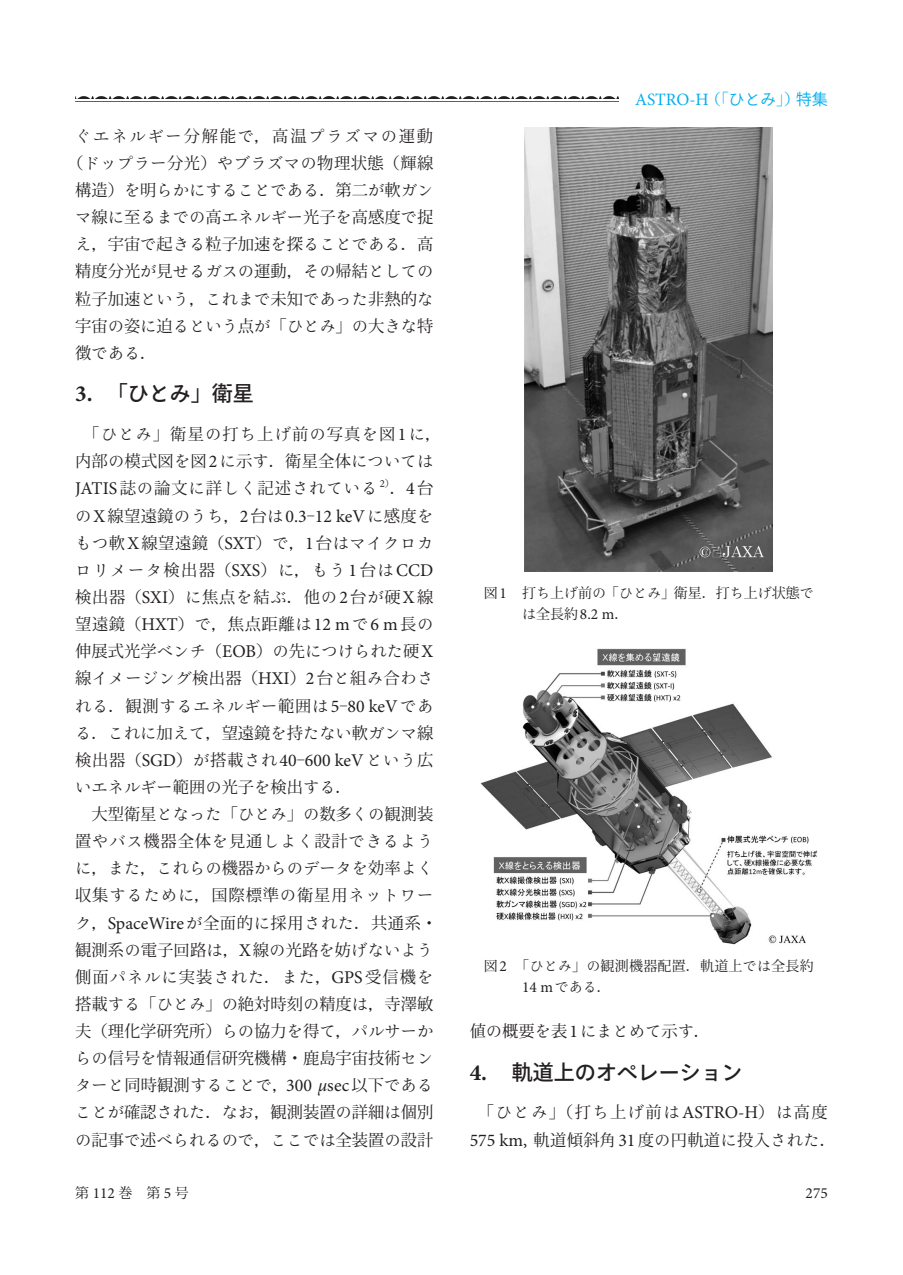
<style>
.page{position:relative;width:903px;height:1275px;background:#fff}
.page>*{position:absolute;margin:0;border:0;box-sizing:border-box;transform-origin:0 0}
.t1{font:500 21px "Ryo Gothic Plus N";color:#231f20}
.t2{font:500 21px "Koz Go Pro";color:#231f20}
.t3{font:17.85px "Minion Pro";color:#231f20}
.t4{font:17.32px "Minion Pro";letter-spacing:-.005em;color:#00aeef}
.t5{font:16.28px/27.1px "Ryo Text Plus N";color:#231f20;text-align:justify}
.t6{font:16.28px/27.1px "Koz Min Pro";letter-spacing:.01em;color:#231f20;text-align:center}
.t7{font:16.28px/27.1px "Ryo Text Plus N";letter-spacing:.035em;color:#231f20}
.t8{font:16.28px/27.1px "Koz Min Pro";letter-spacing:.035em;color:#231f20}
.t9{font:16.28px "Ryo Text Plus N";letter-spacing:.06em;color:#231f20}
.t10{font:16.28px "Ryo Text Plus N";letter-spacing:.11em;color:#231f20}
.t11{font:15.4px "Minion Pro";color:#231f20}
.t12{font:14px/21px "Koz Min Pro";letter-spacing:.015em;color:#231f20}
.t13{font:10.67px "Minion Pro";color:#231f20}
.s1{font-family:"Koz Min Pro"}
.s2{font-family:"Ryo Text Plus N"}
.s3{font-family:"Minion Pro";font-weight:700;font-size:23.1px}
.s4{font-family:"Ryo Gothic Plus N"}
.s5{font-family:"Minion Pro";font-size:17.85px}
.s6{font-family:"Koz Min Pro";font-size:9.8px}
.s7{font-family:"Ryo Text Plus N";font-size:16.28px}
.s8{font-family:"Koz Min Pro";font-size:16.28px}
.s9{font-family:"Minion Pro";font-style:italic;font-size:17.85px}
.s10{font-family:"Koz Min Pro";font-size:15.75px}
.s11{font-family:"Ryo Gothic Plus N";font-size:15.75px}
.s12{font-family:"Koz Go Pro";font-size:15.75px}
.s13{font-family:"Minion Pro";font-size:15.4px}
.s14{font-family:"Ryo Text Plus N";font-size:14px}
.s15{font-family:"Koz Min Pro";font-size:14px}
.s16{font-family:"Koz Go Pro"}
</style>
<div class="page">
<img style="left:525px;top:127px;width:248px;height:444px">
<img style="left:480px;top:649px;width:337px;height:296px">
<img style="left:75px;top:97px;width:544px;height:2px">
<p class="t10" style="left:75px;top:126px;width:360px">ぐエネルギー<span class="s1">分解能</span>で<span class="s1">，高温</span>プラズマの<span class="s1">運動</span></p>
<p class="t6" style="left:67px;top:149px;width:368px">（<span class="s2">ドップラー</span>分光）<span class="s2">やブラズマの</span>物理状態（輝線</p>
<p class="t5" style="left:75px;top:177px;width:360px"><span class="s1">構造）</span>を<span class="s1">明</span>らかにすることである<span class="s1">．第二</span>が<span class="s1">軟</span>ガンマ<span class="s1">線</span>に<span class="s1">至</span>るまでの<span class="s1">高</span>エネルギー<span class="s1">光子</span>を<span class="s1">高感度</span>で<span class="s1">捉</span>え<span class="s1">，宇宙</span>で<span class="s1">起</span>きる<span class="s1">粒子加速</span>を<span class="s1">探</span>ることである<span class="s1">．高精度分光</span>が<span class="s1">見</span>せるガスの<span class="s1">運動，</span>その<span class="s1">帰結</span>としての<span class="s1">粒子加速</span>という<span class="s1">，</span>これまで<span class="s1">未知</span>であった<span class="s1">非熱的</span>な<span class="s1">宇宙</span>の<span class="s1">姿</span>に<span class="s1">迫</span>るという<span class="s1">点</span>が<span class="s1">「</span>ひとみ<span class="s1">」</span>の<span class="s1">大</span>きな<span class="s1">特徴</span>である<span class="s1">．</span></p>
<p class="t2" style="left:75px;top:380px;width:180px"><span class="s3">3.</span> 「<span class="s4">ひとみ</span>」衛星</p>
<p class="t6" style="left:75px;top:420px;width:368px">「<span class="s2">ひとみ</span>」衛星<span class="s2">の</span>打<span class="s2">ち</span>上<span class="s2">げ</span>前<span class="s2">の</span>写真<span class="s2">を</span>図<span class="s5">1</span><span class="s2">に</span>，内部<span class="s2">の</span>模式図<span class="s2">を</span>図<span class="s5">2</span><span class="s2">に</span>示<span class="s2">す</span>．衛星全体<span class="s2">については</span></p>
<p class="t5" style="left:75px;top:475px;width:304px"><span class="s5">JATIS</span><span class="s1">誌</span>の<span class="s1">論文</span>に<span class="s1">詳</span>しく<span class="s1">記述</span>されている</p>
<p class="t13" style="left:380px;top:477px;width:16px">2<span class="s6">）</span></p>
<p class="t6" style="left:390px;top:474px;width:45px">．<span class="s5">4</span>台</p>
<p class="t3" style="left:75px;top:504px;width:360px"><span class="s7">の</span>X<span class="s8">線望遠鏡</span><span class="s7">のうち</span><span class="s8">，</span>2<span class="s8">台</span><span class="s7">は</span>0.3<span class="s8">‒</span>12 keV<span class="s7">に</span><span class="s8">感度</span><span class="s7">を</span></p>
<p class="t7" style="left:75px;top:529px;width:360px">もつ<span class="s1">軟</span><span class="s5">X</span><span class="s1">線望遠鏡（</span><span class="s5">SXT</span><span class="s1">）</span>で<span class="s1">，</span><span class="s5">1</span><span class="s1">台</span>はマイクロカロリメータ<span class="s1">検出器（</span><span class="s5">SXS</span><span class="s1">）</span>に<span class="s1">，</span>もう<span class="s5">1</span><span class="s1">台</span>は<span class="s5">CCD</span></p>
<p class="t8" style="left:75px;top:583px;width:360px">検出器（<span class="s5">SXI</span>）<span class="s2">に</span>焦点<span class="s2">を</span>結<span class="s2">ぶ</span>．他<span class="s2">の</span><span class="s5">2</span>台<span class="s2">が</span>硬<span class="s5">X</span>線望遠鏡（<span class="s5">HXT</span>）<span class="s2">で</span>，焦点距離<span class="s2">は</span><span class="s5">12 m</span><span class="s2">で</span><span class="s5">6 m</span>長<span class="s2">の</span></p>
<p class="t5" style="left:75px;top:638px;width:360px"><span class="s1">伸展式光学</span>ベンチ<span class="s1">（</span><span class="s5">EOB</span><span class="s1">）</span>の<span class="s1">先</span>につけられた<span class="s1">硬</span><span class="s5">X</span><span class="s1">線</span>イメージング<span class="s1">検出器（</span><span class="s5">HXI</span><span class="s1">）</span><span class="s5">2</span><span class="s1">台</span>と<span class="s1">組</span>み<span class="s1">合</span>わされる<span class="s1">．観測</span>するエネルギー<span class="s1">範囲</span>は<span class="s5">5</span><span class="s1">‒</span><span class="s5">80 keV</span>である<span class="s1">．</span>これに<span class="s1">加</span>えて<span class="s1">，望遠鏡</span>を<span class="s1">持</span>たない<span class="s1">軟</span>ガンマ<span class="s1">線</span></p>
<p class="t3" style="left:75px;top:748px;width:360px"><span class="s8">検出器（</span>SGD<span class="s8">）</span><span class="s7">が</span><span class="s8">搭載</span><span class="s7">され</span>40<span class="s8">‒</span>600 keV<span class="s7">という</span><span class="s8">広</span></p>
<p class="t5" style="left:75px;top:773px;width:278px">いエネルギー<span class="s1">範囲</span>の<span class="s1">光子</span>を<span class="s1">検出</span>する<span class="s1">．</span></p>
<p class="t6" style="left:91px;top:800px;width:343px">大型衛星<span class="s2">となった</span>「<span class="s2">ひとみ</span>」<span class="s2">の</span>数多<span class="s2">くの</span>観測装</p>
<p class="t5" style="left:75px;top:828px;width:360px"><span class="s1">置</span>やバス<span class="s1">機器全体</span>を<span class="s1">見通</span>しよく<span class="s1">設計</span>できるように<span class="s1">，</span>また<span class="s1">，</span>これらの<span class="s1">機器</span>からのデータを<span class="s1">効率</span>よく<span class="s1">収集</span>するために<span class="s1">，国際標準</span>の<span class="s1">衛星用</span>ネットワー</p>
<p class="t6" style="left:75px;top:908px;width:364px;text-align:left"><span class="s2">ク</span>，<span class="s5">SpaceWire</span><span class="s2">が</span>全面的<span class="s2">に</span>採用<span class="s2">された</span>．共通系・観測系<span class="s2">の</span>電子回路<span class="s2">は</span>，<span class="s5">X</span>線<span class="s2">の</span>光路<span class="s2">を</span>妨<span class="s2">げないよう</span></p>
<p class="t9" style="left:75px;top:967px;width:360px"><span class="s1">側面</span>パネルに<span class="s1">実装</span>された<span class="s1">．</span>また<span class="s1">，</span><span class="s5">GPS</span><span class="s1">受信機</span>を</p>
<p class="t6" style="left:75px;top:990px;width:360px;text-align:justify">搭載<span class="s2">する</span>「<span class="s2">ひとみ</span>」<span class="s2">の</span>絶対時刻<span class="s2">の</span>精度<span class="s2">は</span>，寺澤敏夫（理化学研究所）<span class="s2">らの</span>協力<span class="s2">を</span>得<span class="s2">て</span>，<span class="s2">パルサーからの</span>信号<span class="s2">を</span>情報通信研究機構・鹿島宇宙技術<span class="s2">セン</span></p>
<p class="t5" style="left:75px;top:1072px;width:360px">ターと<span class="s1">同時観測</span>することで<span class="s1">，</span><span class="s5">300</span> <span class="s9">μ</span><span class="s5">sec</span><span class="s1">以下</span>である</p>
<p class="t6" style="left:75px;top:1098px;width:360px"><span class="s2">ことが</span>確認<span class="s2">された</span>．<span class="s2">なお</span>，観測装置<span class="s2">の</span>詳細<span class="s2">は</span>個別</p>
<p class="t5" style="left:75px;top:1126px;width:360px">の<span class="s1">記事</span>で<span class="s1">述</span>べられるので<span class="s1">，</span>ここでは<span class="s1">全装置</span>の<span class="s1">設計</span></p>
<p class="t4" style="left:635px;top:87px;width:194px">ASTRO-H<span class="s10">（「</span><span class="s11">ひとみ</span><span class="s10">」）</span><span class="s12">特集</span></p>
<p class="t12" style="left:522px;top:582px;width:293px;text-indent:-38px">図<span class="s13">1</span> 打<span class="s2">ち</span>上<span class="s2">げ</span>前<span class="s2">の</span>「<span class="s2">ひとみ</span>」衛星．打<span class="s2">ち</span>上<span class="s2">げ</span>状態<span class="s2">では</span>全長約<span class="s13">8.2 m</span>．</p>
<p class="t12" style="left:484px;top:955px;width:332px">図<span class="s13">2</span> 「<span class="s2">ひとみ</span>」<span class="s2">の</span>観測機器配置．軌道上<span class="s2">では</span>全長約</p>
<p class="t11" style="left:522px;top:977px;width:90px">14 m<span class="s14">である</span><span class="s15">．</span></p>
<p class="t5" style="left:470px;top:1018px;width:242px"><span class="s1">値</span>の<span class="s1">概要</span>を<span class="s1">表</span><span class="s5">1</span>にまとめて<span class="s1">示</span>す<span class="s1">．</span></p>
<p class="t1" style="left:470px;top:1058px;width:274px"><span class="s3">4.</span> <span class="s16">軌道上</span>のオペレーション</p>
<p class="t6" style="left:470px;top:1098px;width:368px">「<span class="s2">ひとみ</span>」（打<span class="s2">ち</span>上<span class="s2">げ</span>前<span class="s2">は</span><span class="s5">ASTRO-H</span>）<span class="s2">は</span>高度<br><span class="s5">575 km,</span> 軌道傾斜角<span class="s5">31</span>度<span class="s2">の</span>円軌道<span class="s2">に</span>投入<span class="s2">された</span>．</p>
<p class="t12" style="left:75px;top:1182px;width:115px">第 <span class="s13">112</span> 巻　第 <span class="s13">5</span> 号</p>
<p class="t11" style="left:805px;top:1182px;width:24px">275</p>
</div>
